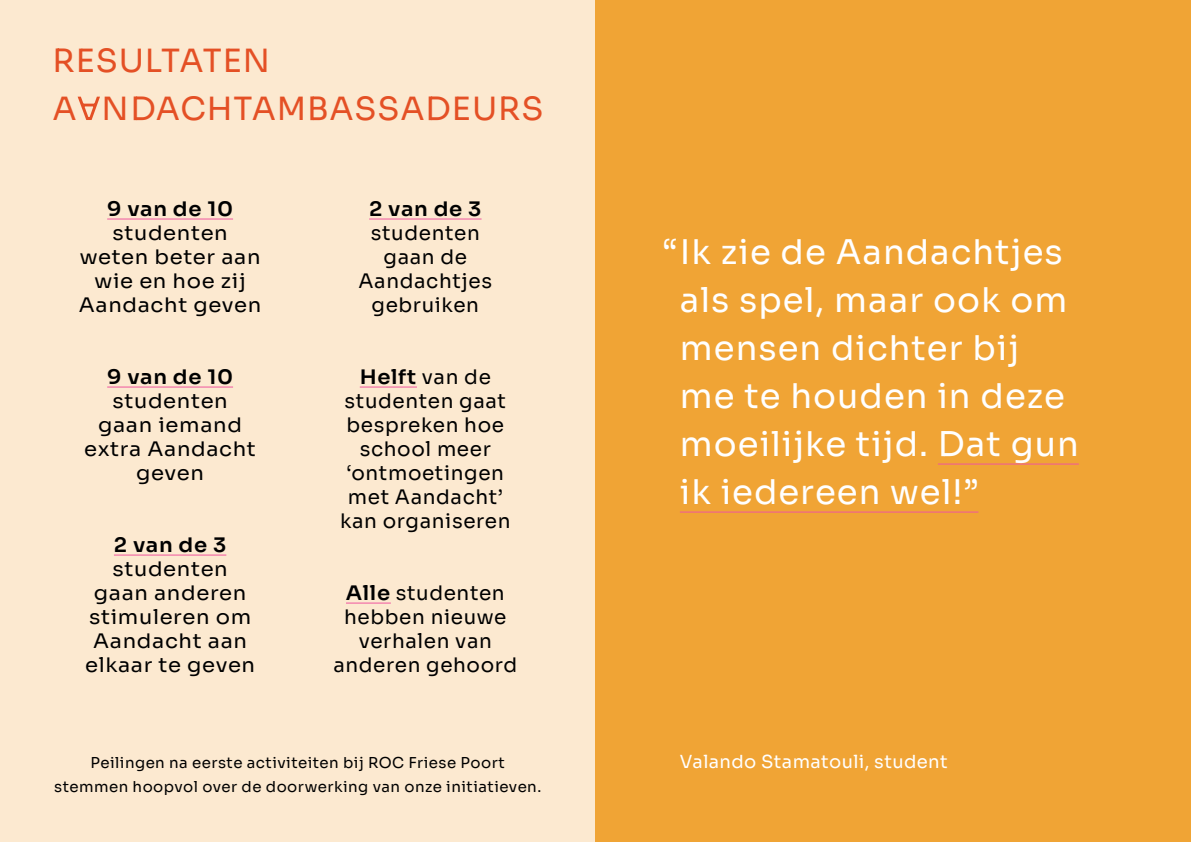
<style>
.page{position:relative;width:1191px;height:842px;background:#fff}
.page>*{position:absolute;margin:0;border:0;box-sizing:border-box;transform-origin:0 0}
.t1{font:34px/48px "Sora";letter-spacing:.03em;color:#fff}
.t2{font:32px/48px "Sora";letter-spacing:.03em;color:#e45025}
.t3{font:20px/24px "Sora";letter-spacing:.03em;color:#000;text-align:center}
.t4{font:20px/24px "Sora";letter-spacing:.03em;color:#000;text-align:center;scale:1.06 1}
.t5{font:600 20px "Sora";letter-spacing:.03em;color:#000;scale:1.06 1}
.t6{font:18px "Sora";letter-spacing:.02em;color:#fff}
.t7{font:15px/24px "Sora";letter-spacing:.03em;color:#000;text-align:center}
.s1{font-weight:600}
</style>
<div class="page">
<div style="left:0;top:0;width:612px;height:842px;background:#fce9d0"></div>
<svg style="left:78px;top:97px;width:22px;height:23px"></svg>
<hr style="left:107px;top:219px;width:126px;height:1px;background:#ef569f">
<hr style="left:107px;top:387px;width:126px;height:1px;background:#ef569f">
<hr style="left:114px;top:555px;width:112px;height:1px;background:#ef569f">
<hr style="left:369px;top:219px;width:112px;height:1px;background:#ef569f">
<hr style="left:360px;top:387px;width:57px;height:1px;background:#ef569f">
<hr style="left:346px;top:603px;width:45px;height:1px;background:#ef569f">
<div style="left:595px;top:0;width:596px;height:842px;background:#f0a435"></div>
<hr style="left:938px;top:464px;width:140px;height:1px;background:#ef569f">
<hr style="left:680px;top:512px;width:298px;height:1px;background:#ef569f">
<h2 class="t2" style="left:52px;top:34px;width:467px">resultaten<br>A ndachtAmbassadeurs</h2>
<p class="t5" style="left:107px;top:192px;width:120px">9 van de 10</p>
<p class="t4" style="left:79px;top:219px;width:174px">studenten weten beter aan wie en hoe zij<br>Aandacht geven</p>
<p class="t5" style="left:107px;top:360px;width:120px">9 van de 10</p>
<p class="t4" style="left:84px;top:387px;width:163px">studenten gaan iemand extra Aandacht geven</p>
<p class="t5" style="left:114px;top:528px;width:108px">2 van de 3</p>
<p class="t4" style="left:85px;top:555px;width:162px">studenten gaan anderen stimuleren om<br>Aandacht aan elkaar te geven</p>
<p class="t5" style="left:369px;top:192px;width:108px">2 van de 3</p>
<p class="t3" style="left:358px;top:219px;width:135px">studenten gaan de<br>Aandachtjes gebruiken</p>
<p class="t3" style="left:340px;top:363px;width:172px"><span class="s1">Helft</span> van de studenten gaat bespreken hoe school meer ‘ontmoetingen met Aandacht’ kan organiseren</p>
<p class="t3" style="left:333px;top:579px;width:185px"><span class="s1">Alle</span> studenten hebben nieuwe verhalen van anderen gehoord</p>
<p class="t7" style="left:54px;top:749px;width:488px">Peilingen na eerste activiteiten bij ROC Friese Poort stemmen hoopvol over de doorwerking van onze initiatieven.</p>
<h1 class="t1" style="left:680px;top:225px;width:400px;text-indent:-17px">“ I k zie de Aandachtjes als spel, maar ook om mensen dichter bij me te houden in deze moeilijke tijd. Dat gun ik iedereen wel!”</h1>
<p class="t6" style="left:680px;top:747px;width:269px">Valando Stamatouli, student</p>
</div>
